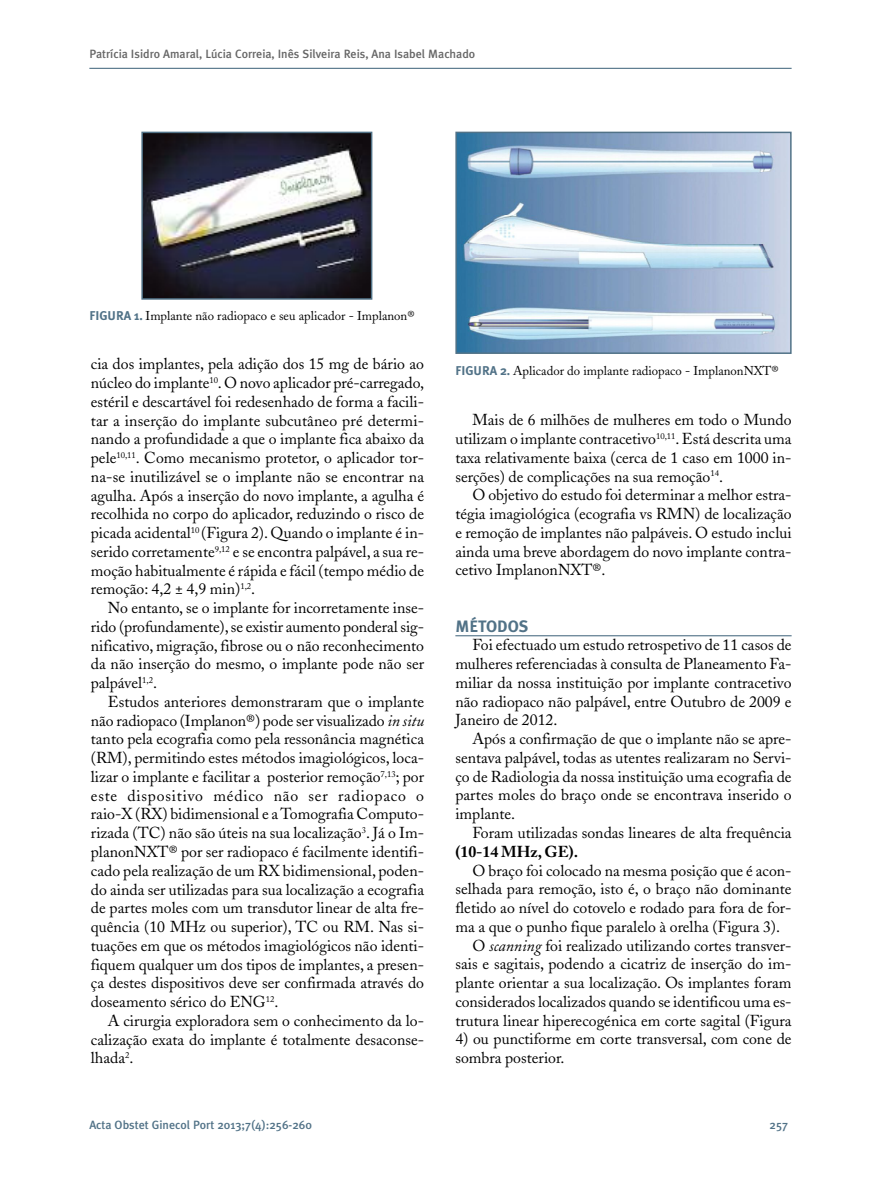
<style>
.page{position:relative;width:881px;height:1191px;background:#fff}
.page>*{position:absolute;margin:0;border:0;box-sizing:border-box;transform-origin:0 0}
.t1{font:700 16.5px "Meta Plus";color:#517287}
.t2{font:15.75px/18.8px "Adobe Caslon";color:#000;text-align:justify}
.t3{font:700 15.75px "Adobe Caslon";color:#000}
.t4{font:12.75px "Adobe Caslon";color:#000}
.t5{font:500 12px "Meta Plus";color:#666}
.t6{font:500 12px "Meta Plus";color:#517287}
.s1{font-family:"Meta Plus";font-weight:700;color:#517287}
.s2{font-style:italic}
</style>
<div class="page">
<hr style="left:89px;top:68px;width:702px;height:1px;background:#517287">
<hr style="left:455px;top:635px;width:336px;height:1px;background:#517287">
<img style="left:144px;top:135px;width:225px;height:162px">
<div style="left:141px;top:132px;width:231px;height:168px;border:2px solid #517287"></div>
<img style="left:458px;top:135px;width:330px;height:216px">
<div style="left:455px;top:132px;width:336px;height:222px;border:2px solid #517287"></div>
<p class="t5" style="left:89px;top:47px;width:387px">Patrícia Isidro Amaral, Lúcia Correia, Inês Silveira Reis, Ana Isabel Machado</p>
<p class="t4" style="left:89px;top:311px;width:326px"><span class="s1">FIGURA 1.</span> Implante não radiopaco e seu aplicador - Implanon®</p>
<p class="t2" style="left:91px;top:356px;width:334px">cia dos implantes, pela adição dos 15 mg de bário ao núcleo do implante<sup>10</sup>. O novo aplicador pré-carregado, estéril e descartável foi redesenhado de forma a facili&shy;tar a inserção do implante subcutâneo pré determi&shy;nando a profundidade a que o implante fica abaixo da pele<sup>10,11</sup>. Como mecanismo protetor, o aplicador tor&shy;na-se inutilizável se o implante não se encontrar na agulha. Após a inserção do novo implante, a agulha é recolhida no corpo do aplicador, reduzindo o risco de picada acidental<sup>10</sup> (Figura 2). Quando o implante é in&shy;serido corretamente<sup>9,12</sup> e se encontra palpável, a sua re&shy;moção habitualmente é rápida e fácil (tempo médio de remoção: 4,2 ± 4,9 min)<sup>1,2</sup>.</p>
<p class="t2" style="left:91px;top:600px;width:334px;text-indent:17px">No entanto, se o implante for incorretamente inse&shy;rido (profundamente),se existir aumento ponderal sig&shy;nificativo, migração, fibrose ou o não reconhecimento da não inserção do mesmo, o implante pode não ser palpável<sup>1,2</sup>.</p>
<p class="t2" style="left:91px;top:694px;width:334px;text-indent:17px">Estudos anteriores demonstraram que o implante não radiopaco (Implanon®) pode ser visualizado <span class="s2">in situ </span>tanto pela ecografia como pela ressonância magnética (RM), permitindo estes métodos imagiológicos, loca&shy;lizar o implante e facilitar a posterior remoção<sup>7,13</sup>; por este dispositivo médico não ser radiopaco o raio-X (RX) bidimensional e aTomografia Computo&shy;rizada (TC) não são úteis na sua localização<sup>3</sup>. Já o Im&shy;planonNXT® por ser radiopaco é facilmente identifi&shy;cado pela realização de um RX bidimensional, poden&shy;do ainda ser utilizadas para sua localização a ecografia de partes moles com um transdutor linear de alta fre&shy;quência (10 MHz ou superior), TC ou RM. Nas si&shy;tuações em que os métodos imagiológicos não identi&shy;fiquem qualquer um dos tipos de implantes, a presen&shy;ça destes dispositivos deve ser confirmada através do doseamento sérico do ENG<sup>12</sup>.</p>
<p class="t2" style="left:91px;top:1013px;width:334px;text-indent:17px">A cirurgia exploradora sem o conhecimento da lo&shy;calização exata do implante é totalmente desaconse&shy;lhada<sup>2</sup>.</p>
<p class="t4" style="left:455px;top:365px;width:325px"><span class="s1">FIGURA 2.</span> Aplicador do implante radiopaco - ImplanonNXT®</p>
<p class="t2" style="left:455px;top:412px;width:337px;text-indent:17px">Mais de 6 milhões de mulheres em todo o Mundo utilizam o implante contracetivo<sup>10,11</sup>.Está descrita uma taxa relativamente baixa (cerca de 1 caso em 1000 in&shy;serções) de complicações na sua remoção<sup>14</sup>.</p>
<p class="t2" style="left:455px;top:487px;width:337px;text-indent:17px">O objetivo do estudo foi determinar a melhor estra&shy;tégia imagiológica (ecografia vs RMN) de localização e remoção de implantes não palpáveis. O estudo inclui ainda uma breve abordagem do novo implante contra&shy;cetivo ImplanonNXT®.</p>
<p class="t1" style="left:455px;top:616px;width:75px">MÉTODOS</p>
<p class="t2" style="left:455px;top:637px;width:337px;text-indent:17px">Foi efectuado um estudo retrospetivo de 11 casos de mulheres referenciadas à consulta de Planeamento Fa&shy;miliar da nossa instituição por implante contracetivo não radiopaco não palpável, entre Outubro de 2009 e Janeiro de 2012.</p>
<p class="t2" style="left:455px;top:731px;width:337px;text-indent:17px">Após a confirmação de que o implante não se apre&shy;sentava palpável, todas as utentes realizaram no Servi&shy;ço de Radiologia da nossa instituição uma ecografia de partes moles do braço onde se encontrava inserido o implante.</p>
<p class="t2" style="left:472px;top:825px;width:320px">Foram utilizadas sondas lineares de alta frequência</p>
<p class="t3" style="left:455px;top:845px;width:124px">(10-14 MHz, GE).</p>
<p class="t2" style="left:472px;top:862px;width:320px">O braço foi colocado na mesma posição que é acon-</p>
<p class="t2" style="left:455px;top:881px;width:337px">selhada para remoção, isto é, o braço não dominante</p>
<p class="t2" style="left:455px;top:900px;width:337px">fletido ao nível do cotovelo e rodado para fora de for-</p>
<p class="t2" style="left:455px;top:919px;width:326px">ma a que o punho fique paralelo à orelha (Figura 3).</p>
<p class="t2" style="left:472px;top:937px;width:320px">O <span class="s2">scanning</span> foi realizado utilizando cortes transver-</p>
<p class="t2" style="left:455px;top:956px;width:337px">sais e sagitais, podendo a cicatriz de inserção do im-</p>
<p class="t2" style="left:455px;top:975px;width:337px">plante orientar a sua localização. Os implantes foram</p>
<p class="t2" style="left:455px;top:994px;width:337px">considerados localizados quando se identificou uma es-</p>
<p class="t2" style="left:455px;top:1012px;width:337px">trutura linear hiperecogénica em corte sagital (Figura</p>
<p class="t2" style="left:455px;top:1031px;width:337px">4) ou punctiforme em corte transversal, com cone de sombra posterior.</p>
<p class="t6" style="left:89px;top:1117px;width:224px">Acta Obstet Ginecol Port 2013;7(4):256-260</p>
<p class="t6" style="left:769px;top:1117px;width:20px">257</p>
</div>
